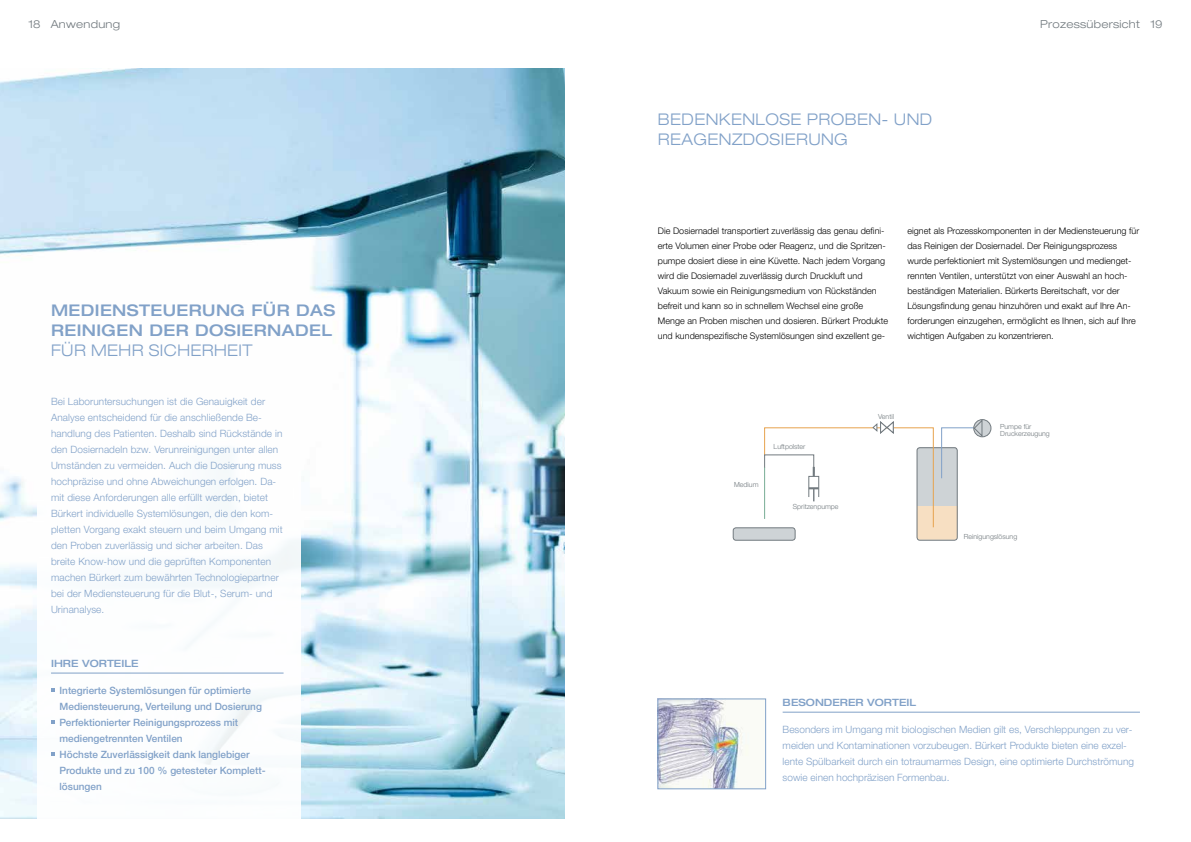
<style>
.page{position:relative;width:1191px;height:842px;background:#fff}
.page>*{position:absolute;margin:0;border:0;box-sizing:border-box;transform-origin:0 0}
.t1{font:300 expanded 16px/20px "Helvetica Neue LTW1 G";letter-spacing:.025em;color:#81a1c8}
.t2{font:500 expanded 16px/20px "Helvetica Neue LTW1 G";letter-spacing:.025em;color:#81a1c8}
.t3{font:300 expanded 11px "Helvetica Neue LTW1 G";letter-spacing:.025em;color:#727a7f}
.t4{font:300 10px/16px "Helvetica Neue LTW1 G";letter-spacing:.01em;color:#81a1c8}
.t5{font:500 10px/16px "Helvetica Neue LTW1 G";color:#81a1c8}
.t6{font:500 expanded 10px "Helvetica Neue LTW1 G";letter-spacing:.005em;color:#81a1c8}
.t7{font:300 9px/15px "Helvetica Neue LTW1 G";letter-spacing:.005em;color:#000}
.t8{font:300 7px/7px "Helvetica Neue LTW1 G";color:#727a7f}
</style>
<div class="page">
<img style="left:0;top:69px;width:564px;height:750px">
<div style="left:38px;top:379px;width:262px;height:463px;background:#fff"></div>
<hr style="left:51px;top:672px;width:232px;height:1px;background:#81a1c8">
<img style="left:660px;top:701px;width:89px;height:86px">
<div style="left:658px;top:699px;width:107px;height:90px;border:1px solid #81a1c8"></div>
<hr style="left:782px;top:712px;width:358px;height:1px;background:#81a1c8">
<div style="left:733px;top:528px;width:62px;height:12px;background:#ced3d6;border-radius:3px"></div>
<div style="left:732px;top:527px;width:63px;height:14px;border:1px solid #727a7f;border-radius:3px"></div>
<div style="left:917px;top:447px;width:40px;height:93px;background:#ced3d6;border-radius:3px"></div>
<div style="left:917px;top:509px;width:40px;height:31px;background:#f7dfc2;border-radius:3px"></div>
<div style="left:917px;top:506px;width:40px;height:13px;background:#f7dfc2"></div>
<div style="left:916px;top:447px;width:41px;height:94px;border:1px solid #727a7f;border-radius:3px"></div>
<div style="left:973px;top:420px;width:18px;height:17px;background:#ced3d6;border-radius:50%"></div>
<div style="left:973px;top:419px;width:18px;height:18px;border:1px solid #727a7f;border-radius:50%"></div>
<svg style="left:941px;top:419px;width:42px;height:60px"></svg>
<svg style="left:764px;top:421px;width:170px;height:107px"></svg>
<p class="t3" style="left:28px;top:17px;width:93px">18 Anwendung</p>
<p class="t3" style="left:1040px;top:17px;width:124px">Prozessübersicht 19</p>
<h1 class="t2" style="left:51px;top:300px;width:286px">MEDIENSTEUERUNG FÜR DAS<br>REINIGEN DER DOSIERNADEL</h1>
<h1 class="t1" style="left:51px;top:340px;width:203px">FÜR MEHR SICHERHEIT</h1>
<p class="t4" style="left:51px;top:393px;width:233px">Bei Laboruntersuchungen ist die Genauigkeit der Analyse entscheidend für die anschließende Be&shy;handlung des Patienten. Deshalb sind Rückstände in den Dosiernadeln bzw. Verunreinigungen unter allen Umständen zu vermeiden. Auch die Dosierung muss hochpräzise und ohne Abweichungen erfolgen. Da&shy;mit diese Anforderungen alle erfüllt werden, bietet Bürkert individuelle Systemlösungen, die den kom&shy;pletten Vorgang exakt steuern und beim Umgang mit den Proben zuverlässig und sicher arbeiten. Das breite Know-how und die geprüften Komponenten machen Bürkert zum bewährten Technologiepartner bei der Mediensteuerung für die Blut-, Serum- und Urinanalyse.</p>
<p class="t6" style="left:51px;top:657px;width:89px">IHRE VORTEILE</p>
<p class="t5" style="left:60px;top:683px;width:208px">Integrierte Systemlösungen für optimierte Mediensteuerung, Verteilung und Dosierung Perfektionierter Reinigungsprozess mit mediengetrennten Ventilen<br>Höchste Zuverlässigkeit dank langlebiger Produkte und zu 100 % getesteter Komplett&shy;lösungen</p>
<h1 class="t1" style="left:658px;top:109px;width:276px">BEDENKENLOSE PROBEN- UND<br>REAGENZDOSIERUNG</h1>
<p class="t7" style="left:658px;top:223px;width:232px">Die Dosiernadel transportiert zuverlässig das genau defini&shy;erte Volumen einer Probe oder Reagenz, und die Spritzen&shy;pumpe dosiert diese in eine Küvette. Nach jedem Vorgang wird die Dosiernadel zuverlässig durch Druckluft und Vakuum sowie ein Reinigungsmedium von Rückständen befreit und kann so in schnellem Wechsel eine große Menge an Proben mischen und dosieren. Bürkert Produkte und kundenspezifische Systemlösungen sind exzellent ge-</p>
<p class="t7" style="left:907px;top:223px;width:233px">eignet als Prozesskomponenten in der Mediensteuerung für das Reinigen der Dosiernadel. Der Reinigungsprozess wurde perfektioniert mit Systemlösungen und medienget&shy;rennten Ventilen, unterstützt von einer Auswahl an hoch&shy;beständigen Materialien. Bürkerts Bereitschaft, vor der Lösungsfindung genau hinzuhören und exakt auf Ihre An&shy;forderungen einzugehen, ermöglicht es Ihnen, sich auf Ihre wichtigen Aufgaben zu konzentrieren.</p>
<p class="t8" style="left:734px;top:481px;width:26px">Medium</p>
<p class="t8" style="left:773px;top:443px;width:33px">Luftpolster</p>
<p class="t8" style="left:793px;top:503px;width:47px">Spritzenpumpe</p>
<p class="t8" style="left:878px;top:413px;width:17px">Ventil</p>
<p class="t8" style="left:1000px;top:423px;width:51px">Pumpe für<br>Druckerzeugung</p>
<p class="t8" style="left:964px;top:533px;width:55px">Reinigungslösung</p>
<p class="t6" style="left:782px;top:696px;width:135px">BESONDERER VORTEIL</p>
<p class="t4" style="left:782px;top:722px;width:353px">Besonders im Umgang mit biologischen Medien gilt es, Verschleppungen zu ver&shy;meiden und Kontaminationen vorzubeugen. Bürkert Produkte bieten eine exzel&shy;lente Spülbarkeit durch ein totraumarmes Design, eine optimierte Durchströmung sowie einen hochpräzisen Formenbau.</p>
</div>
